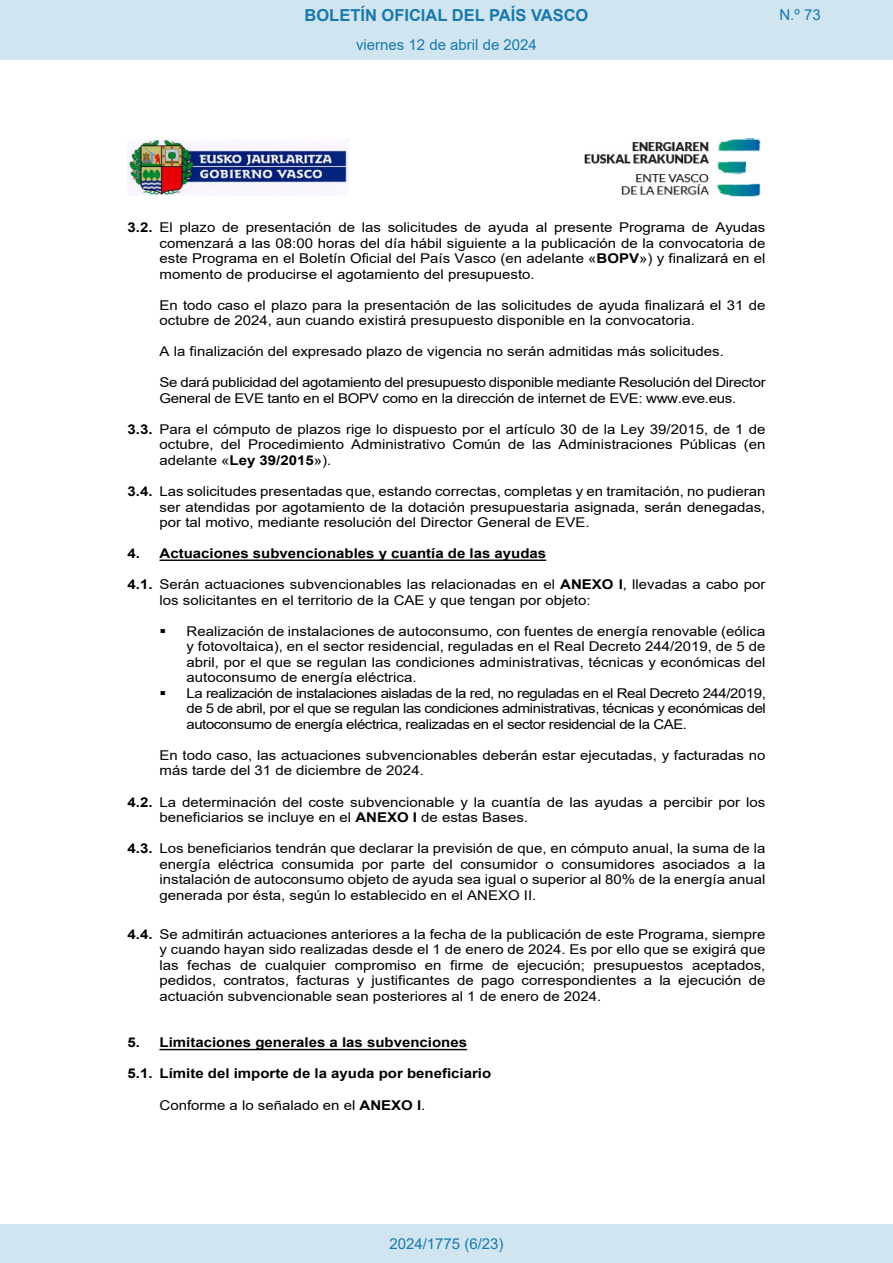
<style>
.page{position:relative;width:893px;height:1263px;background:#fff}
.page>*{position:absolute;margin:0;border:0;box-sizing:border-box;transform-origin:0 0}
.t1{font:700 16.5px "Arial";color:#1879ad}
.Paginacion_Centro{font:15px "Arial";color:#1879ad}
.t2{font:13.5px/15.5px "Arial";color:#000;text-align:justify;scale:1.11 1}
.t3{font:13.5px/15.5px "Arial";letter-spacing:-.02em;color:#000;scale:1.11 1}
.t4{font:700 13.5px "Arial";color:#000;scale:1.11 1}
.s1{font-weight:700}
</style>
<div class="page">
<img style="left:128px;top:139px;width:221px;height:57px">
<img style="left:584px;top:139px;width:177px;height:57px">
<hr style="left:160px;top:559px;width:386px;height:2px;background:#000">
<hr style="left:160px;top:1049px;width:307px;height:1px;background:#000">
<div style="left:0;top:0;width:893px;height:60px;background:#d0e5f0"></div>
<div style="left:0;top:1225px;width:893px;height:38px;background:#d0e5f0"></div>
<p class="t1" style="left:305px;top:3px;width:285px">BOLETÍN OFICIAL DEL PAÍS VASCO</p>
<p class="Paginacion_Centro" style="left:779px;top:5px;width:43px">N.º 73</p>
<p class="Paginacion_Centro" style="left:356px;top:35px;width:182px">viernes 12 de abril de 2024</p>
<p class="t2" style="left:160px;top:220px;width:547px;text-indent:-32px"><span class="s1">3.2.</span> El plazo de presentación de las solicitudes de ayuda al presente Programa de Ayudas comenzará a las 08:00 horas del día hábil siguiente a la publicación de la convocatoria de este Programa en el Boletín Oficial del País Vasco (en adelante «<span class="s1">BOPV</span>») y finalizará en el momento de producirse el agotamiento del presupuesto.</p>
<p class="t2" style="left:160px;top:297px;width:547px">En todo caso el plazo para la presentación de las solicitudes de ayuda finalizará el 31 de octubre de 2024, aun cuando existirá presupuesto disponible en la convocatoria.</p>
<p class="t2" style="left:160px;top:344px;width:510px">A la finalización del expresado plazo de vigencia no serán admitidas más solicitudes.</p>
<p class="t3" style="left:160px;top:375px;width:548px">Se dará publicidad del agotamiento del presupuesto disponible mediante Resolución del Director<br>General de EVE tanto en el BOPV como en la dirección de internet de EVE: www.eve.eus.</p>
<p class="t2" style="left:160px;top:421px;width:547px;text-indent:-32px"><span class="s1">3.3.</span> Para el cómputo de plazos rige lo dispuesto por el artículo 30 de la Ley 39/2015, de 1 de octubre, del Procedimiento Administrativo Común de las Administraciones Públicas (en adelante «<span class="s1">Ley 39/2015</span>»).</p>
<p class="t2" style="left:160px;top:483px;width:547px;text-indent:-32px"><span class="s1">3.4.</span> Las solicitudes presentadas que, estando correctas, completas y en tramitación, no pudieran ser atendidas por agotamiento de la dotación presupuestaria asignada, serán denegadas, por tal motivo, mediante resolución del Director General de EVE.</p>
<p class="t4" style="left:128px;top:544px;width:379px">4. Actuaciones subvencionables y cuantía de las ayudas</p>
<p class="t2" style="left:160px;top:577px;width:547px;text-indent:-32px"><span class="s1">4.1.</span> Serán actuaciones subvencionables las relacionadas en el <span class="s1">ANEXO I</span>, llevadas a cabo por los solicitantes en el territorio de la CAE y que tengan por objeto:</p>
<p class="t2" style="left:187px;top:623px;width:523px;text-indent:-27px">▪ Realización de instalaciones de autoconsumo, con fuentes de energía renovable (eólica y fotovoltaica), en el sector residencial, reguladas en el Real Decreto 244/2019, de 5 de abril, por el que se regulan las condiciones administrativas, técnicas y económicas del autoconsumo de energía eléctrica.</p>
<p class="t2" style="left:187px;top:685px;width:523px;text-indent:-27px">▪ La realización de instalaciones aisladas de la red, no reguladas en el Real Decreto 244/2019, de 5 de abril, por el que se regulan las condiciones administrativas, técnicas y económicas del autoconsumo de energía eléctrica, realizadas en el sector residencial de la CAE.</p>
<p class="t2" style="left:160px;top:747px;width:547px">En todo caso, las actuaciones subvencionables deberán estar ejecutadas, y facturadas no más tarde del 31 de diciembre de 2024.</p>
<p class="t2" style="left:160px;top:794px;width:547px;text-indent:-32px"><span class="s1">4.2.</span> La determinación del coste subvencionable y la cuantía de las ayudas a percibir por los beneficiarios se incluye en el <span class="s1">ANEXO I</span> de estas Bases.</p>
<p class="t2" style="left:160px;top:840px;width:547px;text-indent:-32px"><span class="s1">4.3.</span> Los beneficiarios tendrán que declarar la previsión de que, en cómputo anual, la suma de la energía eléctrica consumida por parte del consumidor o consumidores asociados a la instalación de autoconsumo objeto de ayuda sea igual o superior al 80% de la energía anual generada por ésta, según lo establecido en el ANEXO II.</p>
<p class="t2" style="left:160px;top:926px;width:547px;text-indent:-32px"><span class="s1">4.4.</span> Se admitirán actuaciones anteriores a la fecha de la publicación de este Programa, siempre y cuando hayan sido realizadas desde el 1 de enero de 2024. Es por ello que se exigirá que las fechas de cualquier compromiso en firme de ejecución; presupuestos aceptados, pedidos, contratos, facturas y justificantes de pago correspondientes a la ejecución de actuación subvencionable sean posteriores al 1 de enero de 2024.</p>
<p class="t4" style="left:128px;top:1033px;width:307px">5. Limitaciones generales a las subvenciones</p>
<p class="t4" style="left:128px;top:1064px;width:329px">5.1. Límite del importe de la ayuda por beneficiario</p>
<p class="t2" style="left:160px;top:1097px;width:241px">Conforme a lo señalado en el <span class="s1">ANEXO I</span>.</p>
<p class="Paginacion_Centro" style="left:389px;top:1234px;width:116px">2024/1775 (6/23)</p>
</div>
